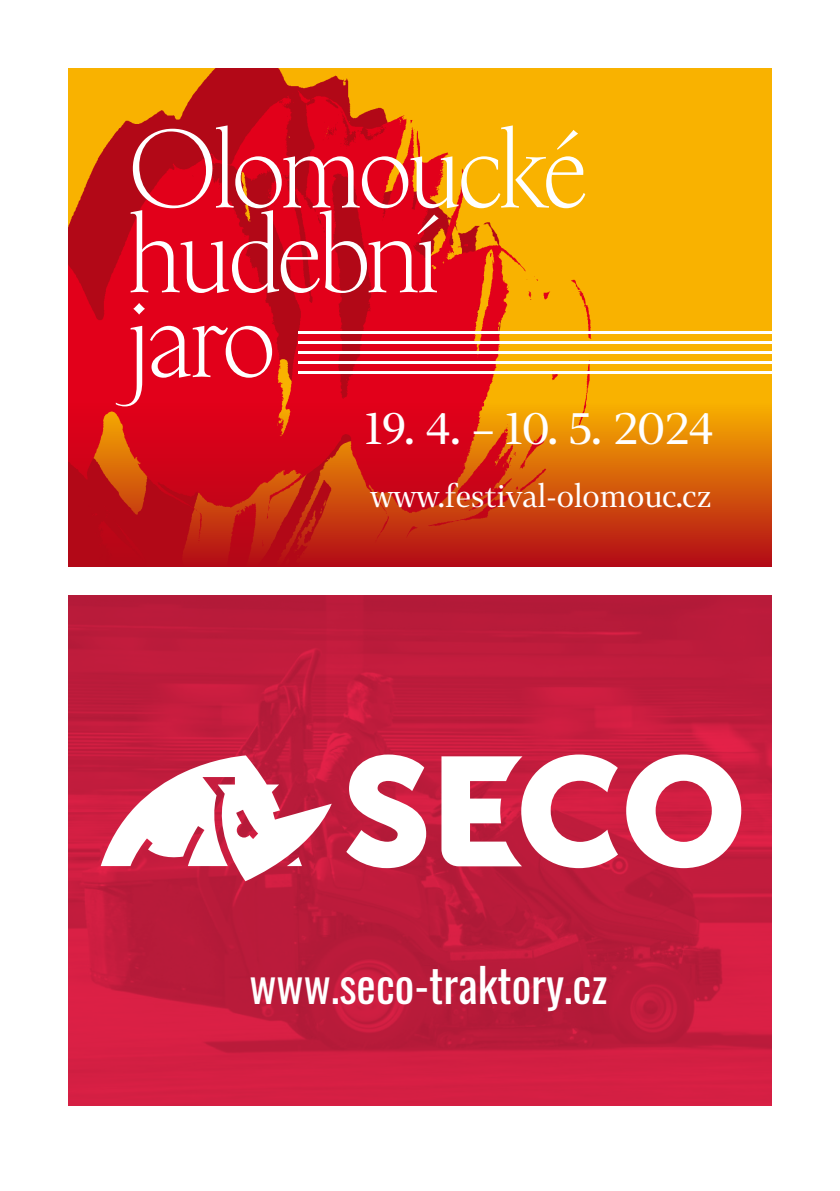
<style>
.page{position:relative;width:840px;height:1191px;background:#fff}
.page>*{position:absolute;margin:0;border:0;box-sizing:border-box;transform-origin:0 0}
.t1{font:110.4px/84.6px "Kessler Display";letter-spacing:-.05em;color:#fff}
.t2{font:46px "Oswald";color:#fff}
.t3{font:44.8px "Tabac G2";letter-spacing:-.015em;color:#fff}
.t4{font:30px "Tabac G2";color:#fff}
</style>
<div class="page">
<img style="left:68px;top:595px;width:703px;height:511px">
<svg style="left:101px;top:754px;width:639px;height:127px"></svg>
<div style="left:68px;top:68px;width:703px;height:499px;background:#f9b200"></div>
<img style="left:68px;top:68px;width:524px;height:335px">
<svg style="left:68px;top:403px;width:703px;height:164px;background:#ce3111"></svg>
<hr style="left:298px;top:331px;width:473px;height:3px;background:#fff">
<hr style="left:298px;top:341px;width:473px;height:3px;background:#fff">
<hr style="left:298px;top:351px;width:473px;height:3px;background:#fff">
<hr style="left:298px;top:361px;width:473px;height:3px;background:#fff">
<hr style="left:298px;top:371px;width:473px;height:3px;background:#fff">
<h1 class="t1" style="left:127px;top:119px;width:462px">Olomoucké hudební jaro</h1>
<h3 class="t3" style="left:365px;top:399px;width:350px">19. 4. – 10. 5. 2024</h3>
<p class="t4" style="left:370px;top:477px;width:342px">www.festival-olomouc.cz</p>
<h2 class="t2" style="left:249px;top:953px;width:359px">www.seco-traktory.cz</h2>
</div>
